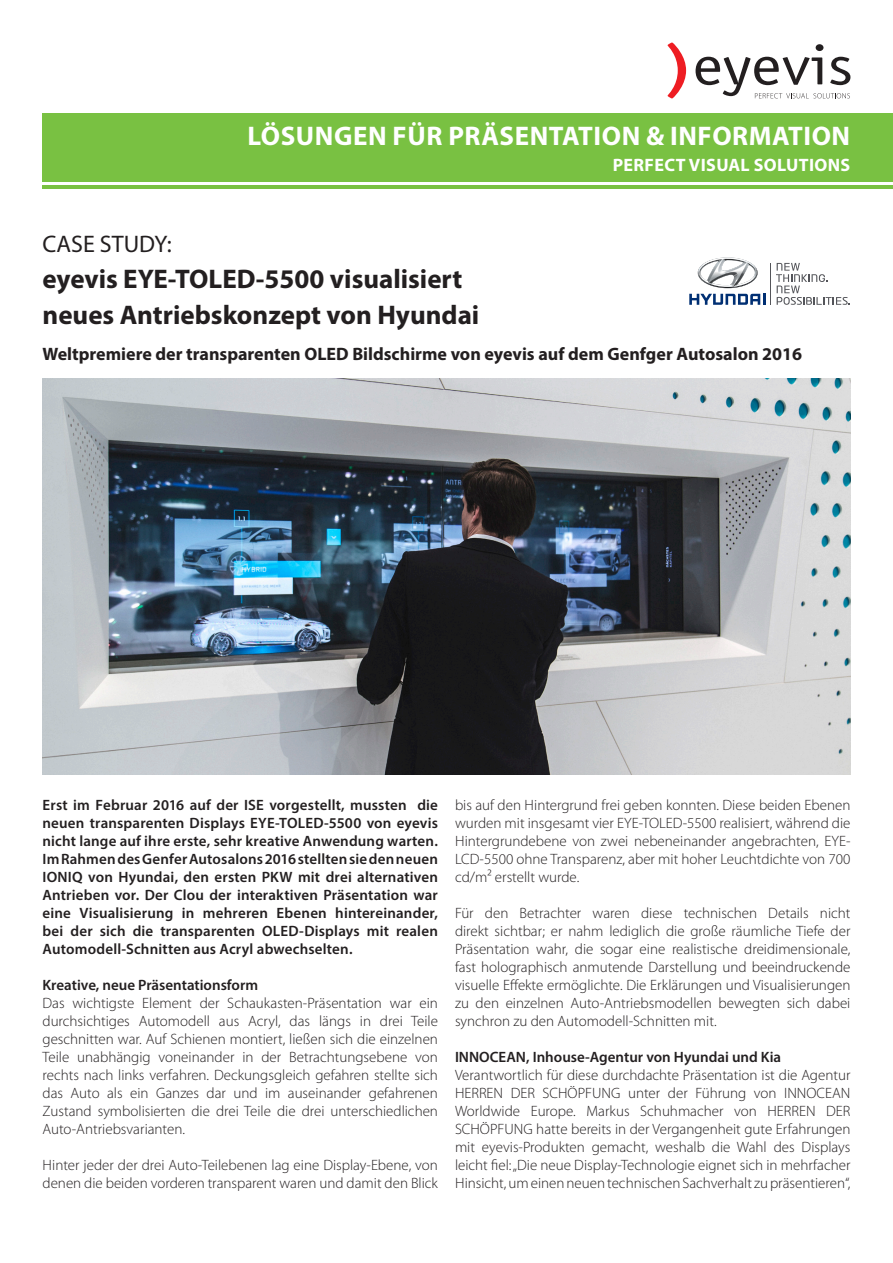
<style>
.page{position:relative;width:893px;height:1263px;background:#fff}
.page>*{position:absolute;margin:0;border:0;box-sizing:border-box;transform-origin:0 0}
.t1{font:700 27px "Myriad Pro";color:#231f20}
.t2{font:700 27px "Myriad Pro";letter-spacing:.02em;color:#fff}
.t3{font:24px "Myriad Pro";color:#231f20}
.t4{font:700 18px "Myriad Pro";color:#231f20}
.t5{font:700 18px "Myriad Pro";letter-spacing:.02em;color:#fff}
.t6{font:300 15px/18px "Myriad Pro";color:#231f20;text-align:justify}
.t7{font:600 15px/18px "Myriad Pro";color:#231f20;text-align:justify}
</style>
<div class="page">
<div style="left:43px;top:114px;width:850px;height:68px;background:#79c142"></div>
<svg style="left:667px;top:42px;width:19px;height:57px"></svg>
<svg style="left:696px;top:44px;width:154px;height:54px"></svg>
<hr style="left:43px;top:185px;width:850px;height:4px;background:#79c142">
<img style="left:43px;top:378px;width:807px;height:396px">
<svg style="left:776px;top:263px;width:74px;height:42px"></svg>
<hr style="left:771px;top:263px;width:1px;height:42px;background:#54555a">
<svg style="left:689px;top:294px;width:76px;height:11px"></svg>
<svg style="left:698px;top:257px;width:60px;height:31px"></svg>
<p class="t2" style="left:248px;top:118px;width:604px">LÖSUNGEN FÜR PRÄSENTATION &amp; INFORMATION</p>
<p class="t5" style="left:613px;top:153px;width:239px">PERFECT VISUAL SOLUTIONS</p>
<p class="t3" style="left:43px;top:229px;width:131px">CASE STUDY:</p>
<p class="t1" style="left:43px;top:261px;width:421px">eyevis EYE-TOLED-5500 visualisiert</p>
<p class="t1" style="left:43px;top:297px;width:438px">neues Antriebskonzept von Hyundai</p>
<p class="t4" style="left:43px;top:342px;width:761px">Weltpremiere der transparenten OLED Bildschirme von eyevis auf dem Genfger Autosalon 2016</p>
<p class="t7" style="left:43px;top:796px;width:397px">Erst im Februar 2016 auf der ISE vorgestellt, mussten die neuen transparenten Displays EYE-TOLED-5500 von eyevis nicht lange auf ihre erste, sehr kreative Anwendung warten.<br>Im Rahmen des Genfer Autosalons 2016 stellten sie den neuen IONIQ von Hyundai, den ersten PKW mit drei alternativen Antrieben vor. Der Clou der interaktiven Präsentation war eine Visualisierung in mehreren Ebenen hintereinander, bei der sich die transparenten OLED-Displays mit realen Automodell-Schnitten aus Acryl abwechselten.</p>
<p class="t7" style="left:43px;top:976px;width:217px">Kreative, neue Präsentationsform</p>
<p class="t6" style="left:43px;top:994px;width:397px">Das wichtigste Element der Schaukasten-Präsentation war ein durchsichtiges Automodell aus Acryl, das längs in drei Teile geschnitten war. Auf Schienen montiert, ließen sich die einzelnen Teile unabhängig voneinander in der Betrachtungsebene von rechts nach links verfahren. Deckungsgleich gefahren stellte sich das Auto als ein Ganzes dar und im auseinander gefahrenen Zustand symbolisierten die drei Teile die drei unterschiedlichen Auto-Antriebsvarianten.</p>
<p class="t6" style="left:43px;top:1156px;width:397px">Hinter jeder der drei Auto-Teilebenen lag eine Display-Ebene, von denen die beiden vorderen transparent waren und damit den Blick</p>
<p class="t6" style="left:455px;top:796px;width:397px">bis auf den Hintergrund frei geben konnten. Diese beiden Ebenen wurden mit insgesamt vier EYE-TOLED-5500 realisiert, während die Hintergrundebene von zwei nebeneinander angebrachten, EYE-LCD-5500 ohne Transparenz, aber mit hoher Leuchtdichte von 700 cd/m² erstellt wurde.</p>
<p class="t6" style="left:455px;top:904px;width:397px">Für den Betrachter waren diese technischen Details nicht direkt sichtbar; er nahm lediglich die große räumliche Tiefe der Präsentation wahr, die sogar eine realistische dreidimensionale, fast holographisch anmutende Darstellung und beeindruckende visuelle Effekte ermöglichte. Die Erklärungen und Visualisierungen zu den einzelnen Auto-Antriebsmodellen bewegten sich dabei synchron zu den Automodell-Schnitten mit.</p>
<p class="t7" style="left:455px;top:1048px;width:328px">INNOCEAN, Inhouse-Agentur von Hyundai und Kia</p>
<p class="t6" style="left:455px;top:1066px;width:397px">Verantwortlich für diese durchdachte Präsentation ist die Agentur HERREN DER SCHÖPFUNG unter der Führung von INNOCEAN Worldwide Europe. Markus Schuhmacher von HERREN DER SCHÖPFUNG hatte bereits in der Vergangenheit gute Erfahrungen mit eyevis-Produkten gemacht, weshalb die Wahl des Displays leicht fiel: „Die neue Display-Technologie eignet sich in mehrfacher Hinsicht, um einen neuen technischen Sachverhalt zu präsentieren“,</p>
</div>
